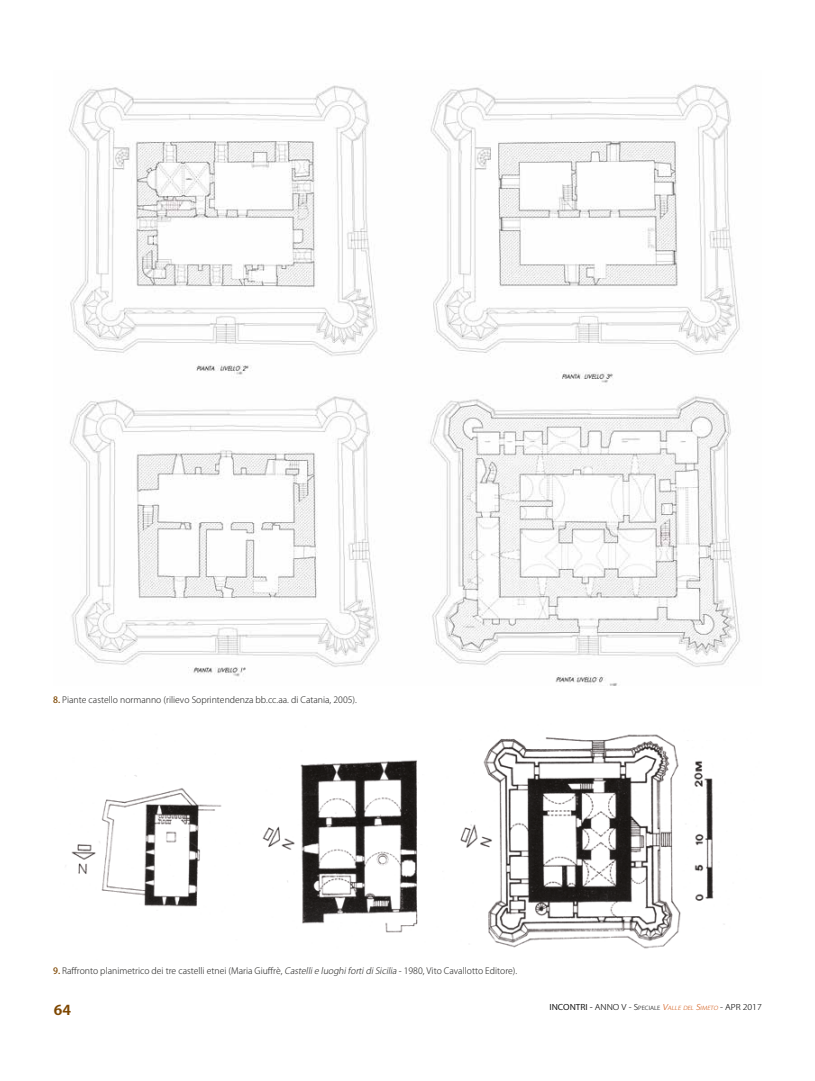
<style>
.page{position:relative;width:815px;height:1081px;background:#fff}
.page>*{position:absolute;margin:0;border:0;box-sizing:border-box;transform-origin:0 0}
.t1{font:700 13.5px "Koz Go Pro";color:#7e4700;scale:1.11 1}
.t2{font:300 8.75px "Koz Go Pro";color:#282827}
.t3{font:300 7.88px "Koz Go Pro";color:#000;scale:1.11 1}
.s1{font-weight:500;color:#7e4700}
.s2{font-style:italic}
.s3{font-weight:400}
.s4{font-style:inherit}
.s5{font-size:5.5px}
.s6{font-style:italic;color:#d1540e}
.s7{font-style:italic;font-size:5.5px;color:#d1540e}
</style>
<div class="page">
<img style="left:68px;top:84px;width:672px;height:601px">
<img style="left:71px;top:734px;width:654px;height:215px">
<p class="t2" style="left:53px;top:694px;width:305px"><span class="s1">8.</span> Piante castello normanno (rilievo Soprintendenza bb.cc.aa. di Catania, 2005).</p>
<p class="t2" style="left:53px;top:965px;width:466px"><span class="s1">9.</span> Raffronto planimetrico dei tre castelli etnei (Maria Giuffrè, <span class="s2">Castellie luoghifortidiSicilia</span> - 1980, Vito Cavallotto Editore).</p>
<h1 class="t1" style="left:54px;top:1001px;width:17px">64</h1>
<p class="t3" style="left:549px;top:1002px;width:193px"><span class="s3">INCONTRI -</span> ANNO V - <span class="s4">S</span><span class="s5">PECIALE</span> <span class="s6">V</span><span class="s7">ALLE DEL</span> <span class="s6">S</span><span class="s7">IMETO</span> - APR 2017</p>
</div>
